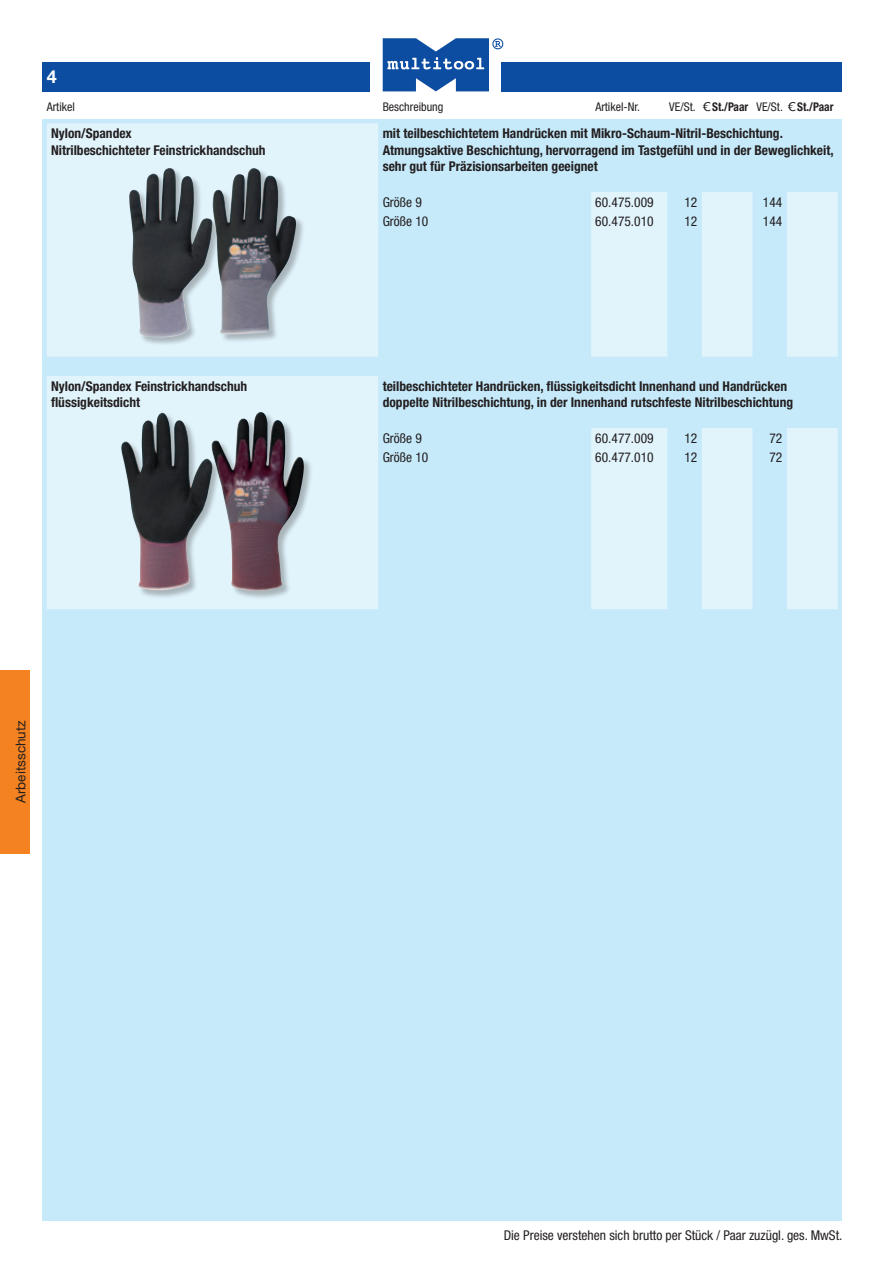
<style>
.page{position:relative;width:893px;height:1263px;background:#fff}
.page>*{position:absolute;margin:0;border:0;box-sizing:border-box;transform-origin:0 0}
.t1{font:700 18px "Helvetica Neue";color:#fff}
.t2{font:700 condensed 13.5px/16.5px "Helvetica Neue";color:#231f20}
.t3{font:condensed 13.5px "Helvetica Neue";color:#231f20}
.t4{font:13.5px "Helvetica Neue";color:#231f20}
.t5{font:condensed 12px "Helvetica Neue";color:#231f20}
.t6{font:700 condensed 12px "Helvetica Neue";color:#231f20;scale:.95 1}
.s1{font-weight:400}
.s2{font-family:"Verdana";font-weight:400;font-stretch:normal}
</style>
<div class="page">
<div style="left:502px;top:62px;width:340px;height:29px;background:#0d4da1"></div>
<div style="left:43px;top:62px;width:327px;height:29px;background:#0d4da1"></div>
<svg style="left:383px;top:38px;width:120px;height:53px"></svg>
<div style="left:43px;top:119px;width:799px;height:1101px;background:#c6eafa"></div>
<div style="left:0;top:670px;width:30px;height:183px;background:#f58220"></div>
<svg style="left:47px;top:123px;width:791px;height:486px"></svg>
<div style="left:129px;top:168px;width:176px;height:178px;background:#231f20;opacity:.3"></div>
<img style="left:129px;top:168px;width:167px;height:169px">
<div style="left:121px;top:411px;width:192px;height:189px;background:#231f20;opacity:.3"></div>
<img style="left:121px;top:412px;width:184px;height:179px">
<h1 class="t1" style="left:47px;top:65px;width:12px">4</h1>
<p class="t5" style="left:47px;top:100px;width:30px">Artikel</p>
<p class="t5" style="left:383px;top:100px;width:62px">Beschreibung</p>
<p class="t5" style="left:595px;top:100px;width:44px">Artikel-Nr.</p>
<p class="t6" style="left:669px;top:99px;width:174px"><span class="s1">VE/St.</span> <span class="s2">€</span>St./Paar <span class="s1">VE/St.</span> <span class="s2">€</span>St./Paar</p>
<p class="t2" style="left:51px;top:125px;width:216px">Nylon/Spandex<br>Nitrilbeschichteter Feinstrickhandschuh</p>
<p class="t2" style="left:383px;top:125px;width:452px">mit teilbeschichtetem Handrücken mit Mikro-Schaum-Nitril-Beschichtung.<br>Atmungsaktive Beschichtung, hervorragend im Tastgefühl und in der Beweglichkeit, sehr gut für Präzisionsarbeiten geeignet</p>
<p class="t3" style="left:383px;top:194px;width:41px">Größe 9</p>
<p class="t3" style="left:595px;top:194px;width:60px">60.475.009</p>
<p class="t3" style="left:684px;top:194px;width:14px">12</p>
<p class="t3" style="left:763px;top:194px;width:21px">144</p>
<p class="t3" style="left:383px;top:213px;width:47px">Größe 10</p>
<p class="t3" style="left:595px;top:213px;width:60px">60.475.010</p>
<p class="t3" style="left:684px;top:213px;width:14px">12</p>
<p class="t3" style="left:763px;top:213px;width:21px">144</p>
<p class="t2" style="left:51px;top:377px;width:198px">Nylon/Spandex Feinstrickhandschuh flüssigkeitsdicht</p>
<p class="t2" style="left:383px;top:377px;width:412px">teilbeschichteter Handrücken, flüssigkeitsdicht Innenhand und Handrücken doppelte Nitrilbeschichtung, in der Innenhand rutschfeste Nitrilbeschichtung</p>
<p class="t3" style="left:383px;top:430px;width:41px">Größe 9</p>
<p class="t3" style="left:595px;top:430px;width:60px">60.477.009</p>
<p class="t3" style="left:684px;top:430px;width:14px">12</p>
<p class="t3" style="left:769px;top:430px;width:14px">72</p>
<p class="t3" style="left:383px;top:449px;width:47px">Größe 10</p>
<p class="t3" style="left:595px;top:449px;width:60px">60.477.010</p>
<p class="t3" style="left:684px;top:449px;width:14px">12</p>
<p class="t3" style="left:769px;top:449px;width:14px">72</p>
<p class="t4" style="left:13px;top:803px;width:84px;rotate:-90deg">Arbeitsschutz</p>
<p class="t3" style="left:504px;top:1227px;width:338px">Die Preise verstehen sich brutto per Stück / Paar zuzügl. ges. MwSt.</p>
</div>
